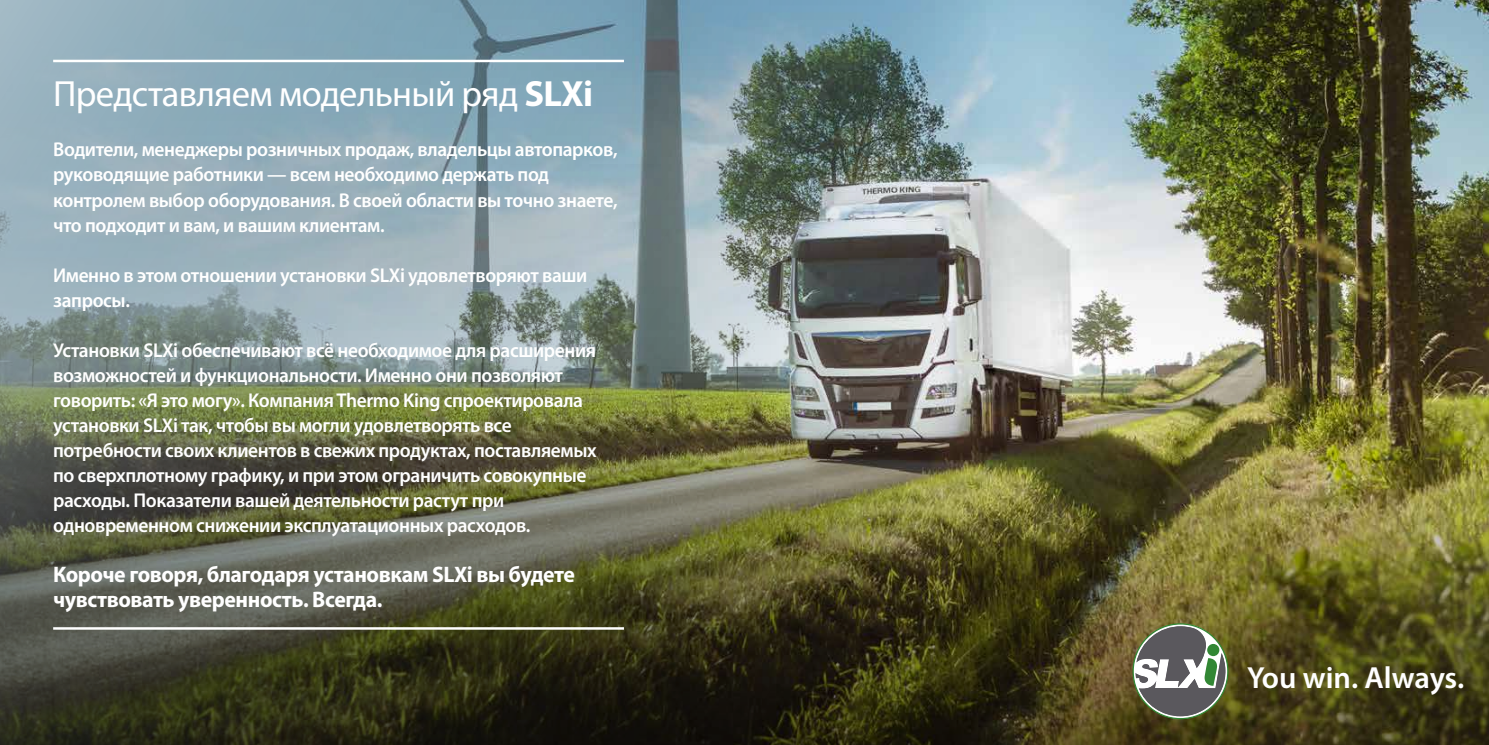
<style>
.page{position:relative;width:1489px;height:745px;background:#fff}
.page>*{position:absolute;margin:0;border:0;box-sizing:border-box;transform-origin:0 0}
.t1{font:36.5px "Myriad Pro";letter-spacing:-.02em;color:#fff}
.t2{font:600 30.62px "Myriad Pro";letter-spacing:-.005em;color:#fff}
.t3{font:700 22.5px/25px "Myriad Pro";letter-spacing:-.02em;color:#fff}
.t4{font:600 20px/25px "Myriad Pro";letter-spacing:-.02em;color:#fff}
.s1{font-weight:700}
</style>
<div class="page">
<img style="left:985px;top:0;width:503px;height:383px">
<img style="left:985px;top:383px;width:503px;height:361px">
<img style="left:0;top:0;width:985px;height:744px">
<hr style="left:53px;top:60px;width:571px;height:2px;background:#fff">
<hr style="left:53px;top:626px;width:571px;height:3px;background:#fff">
<svg style="left:1133px;top:623px;width:94px;height:95px"></svg>
<div style="left:1207px;top:643px;width:12px;height:12px;background:#328734;border-radius:50%"></div>
<h1 class="t1" style="left:53px;top:72px;width:541px">Представляем модельный ряд <span class="s1">SLXi</span></h1>
<p class="t4" style="left:53px;top:137px;width:566px">Водители, менеджеры розничных продаж, владельцы автопарков, руководящие работники — всем необходимо держать под контролем выбор оборудования. В своей области вы точно знаете, что подходит и вам, и вашим клиентам.</p>
<p class="t4" style="left:53px;top:262px;width:536px">Именно в этом отношении установки SLXi удовлетворяют ваши запросы.</p>
<p class="t4" style="left:53px;top:337px;width:545px">Установки SLXi обеспечивают всё необходимое для расширения возможностей и функциональности. Именно они позволяют говорить: «Я это могу». Компания Thermo King спроектировала установки SLXi так, чтобы вы могли удовлетворять все потребности своих клиентов в свежих продуктах, поставляемых по сверхплотному графику, и при этом ограничить совокупные расходы. Показатели вашей деятельности растут при одновременном снижении эксплуатационных расходов.</p>
<p class="t3" style="left:53px;top:560px;width:523px">Короче говоря, благодаря установкам SLXi вы будете чувствовать уверенность. Всегда.</p>
<h2 class="t2" style="left:1246px;top:657px;width:219px">You win. Always.</h2>
</div>
